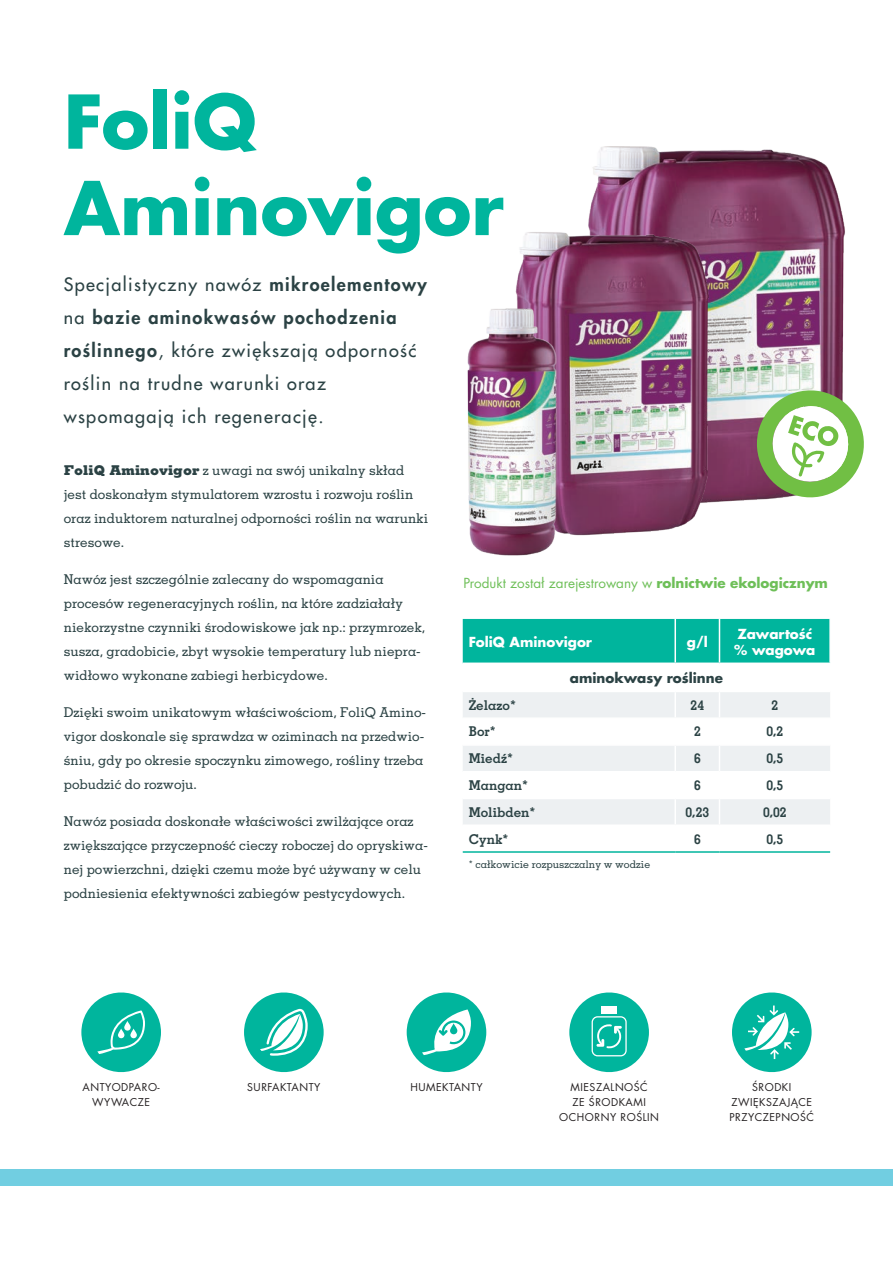
<style>
.page{position:relative;width:893px;height:1263px;background:#fff}
.page>*{position:absolute;margin:0;border:0;box-sizing:border-box;transform-origin:0 0}
.h1__spis{font:700 72px/86.4px "Futura LT Pro";color:#00b59d}
.t1{font:500 18px/33px "Futura LT Pro";letter-spacing:.075em;color:#2b4244}
.p1{font:500 13.5px/24px "Memphis LT Pro";color:#2b4244}
.t2{font:700 13.5px "Memphis LT Pro";color:#2b4244}
.t3{font:13.5px "Futura LT Pro";color:#6ebf58}
.t4{font:700 13.5px/16.2px "Futura LT Pro";color:#fff}
.t5{font:700 13.5px "Futura LT Pro";color:#2b4244}
.t6{font:10.5px/15px "Futura LT Pro";letter-spacing:.05em;color:#231f20;text-align:center}
.t7{font:500 10.5px "Memphis LT Pro";color:#2b4244}
.s1{font-weight:800}
.s2{font-weight:700}
</style>
<div class="page">
<div style="left:0;top:1170px;width:893px;height:16px;background:#71cee1"></div>
<img style="left:593px;top:146px;width:252px;height:473px">
<img style="left:520px;top:172px;width:235px;height:427px">
<img style="left:462px;top:261px;width:140px;height:366px">
<svg style="left:750px;top:384px;width:114px;height:120px"></svg>
<svg style="left:407px;top:992px;width:79px;height:81px"></svg>
<svg style="left:244px;top:992px;width:80px;height:81px"></svg>
<svg style="left:569px;top:992px;width:80px;height:81px"></svg>
<div style="left:592px;top:1016px;width:35px;height:40px;border:1px solid #fff;border-radius:5px"></div>
<div style="left:601px;top:1007px;width:16px;height:7px;background:#fff"></div>
<svg style="left:81px;top:992px;width:80px;height:81px"></svg>
<svg style="left:732px;top:992px;width:80px;height:81px"></svg>
<div style="left:463px;top:619px;width:366px;height:43px;background:#00b59d"></div>
<svg style="left:463px;top:692px;width:367px;height:132px;fill:#edf0f2"></svg>
<hr style="left:463px;top:717px;width:212px;height:2px;background:#fff">
<hr style="left:675px;top:717px;width:44px;height:2px;background:#fff">
<hr style="left:719px;top:717px;width:111px;height:2px;background:#fff">
<hr style="left:463px;top:744px;width:212px;height:2px;background:#fff">
<hr style="left:675px;top:744px;width:44px;height:2px;background:#fff">
<hr style="left:719px;top:744px;width:111px;height:2px;background:#fff">
<hr style="left:463px;top:771px;width:212px;height:1px;background:#fff">
<hr style="left:675px;top:771px;width:44px;height:1px;background:#fff">
<hr style="left:719px;top:771px;width:111px;height:1px;background:#fff">
<hr style="left:463px;top:798px;width:212px;height:1px;background:#fff">
<hr style="left:675px;top:798px;width:44px;height:1px;background:#fff">
<hr style="left:719px;top:798px;width:111px;height:1px;background:#fff">
<hr style="left:674px;top:619px;width:2px;height:43px;background:#fff">
<hr style="left:719px;top:619px;width:1px;height:43px;background:#fff">
<hr style="left:674px;top:692px;width:2px;height:25px;background:#fff">
<hr style="left:674px;top:719px;width:2px;height:25px;background:#fff">
<hr style="left:674px;top:746px;width:2px;height:25px;background:#fff">
<hr style="left:674px;top:772px;width:2px;height:26px;background:#fff">
<hr style="left:674px;top:799px;width:2px;height:25px;background:#fff">
<svg style="left:719px;top:692px;width:1px;height:132px"></svg>
<hr style="left:463px;top:851px;width:212px;height:2px;background:#00b59d">
<hr style="left:675px;top:851px;width:44px;height:2px;background:#00b59d">
<hr style="left:719px;top:851px;width:111px;height:2px;background:#00b59d">
<p class="h1__spis" style="left:64px;top:76px;width:442px">FoliQ<br>Aminovigor</p>
<p class="t1" style="left:64px;top:267px;width:365px">Specjalistyczny nawóz <span class="s1">mikroelementowy </span>na <span class="s1">bazie aminokwasów pochodzenia roślinnego</span>, które zwiększają odporność roślin na trudne warunki oraz wspomagają ich regenerację.</p>
<p class="p1" style="left:64px;top:459px;width:366px"><span class="s1">FoliQ Aminovigor</span> z uwagi na swój unikalny skład jest doskonałym stymulatorem wzrostu i rozwoju roślin oraz induktorem naturalnej odporności roślin na warunki stresowe.</p>
<p class="p1" style="left:64px;top:567px;width:363px">Nawóz jest szczególnie zalecany do wspomagania procesów regeneracyjnych roślin, na które zadziałały niekorzystne czynniki środowiskowe jak np.: przymrozek, susza, gradobicie, zbyt wysokie temperatury lub niepra&shy;widłowo wykonane zabiegi herbicydowe.</p>
<p class="p1" style="left:64px;top:700px;width:364px">Dzięki swoim unikatowym właściwościom, FoliQ Amino&shy;vigor doskonale się sprawdza w oziminach na przedwio&shy;śniu, gdy po okresie spoczynku zimowego, rośliny trzeba pobudzić do rozwoju.</p>
<p class="p1" style="left:64px;top:809px;width:366px">Nawóz posiada doskonałe właściwości zwilżające oraz zwiększające przyczepność cieczy roboczej do opryskiwa&shy;nej powierzchni, dzięki czemu może być używany w celu podniesienia efektywności zabiegów pestycydowych.</p>
<p class="t3" style="left:463px;top:574px;width:366px">Produkt został zarejestrowany w <span class="s2">rolnictwie ekologicznym</span></p>
<p class="t4" style="left:469px;top:633px;width:125px">FoliQ Aminovigor</p>
<p class="t4" style="left:687px;top:633px;width:23px">g/l</p>
<p class="t4" style="left:734px;top:625px;width:83px">Zawartość % wagowa</p>
<p class="t5" style="left:570px;top:667px;width:154px">aminokwasy roślinne</p>
<p class="t2" style="left:469px;top:696px;width:49px">Żelazo*</p>
<p class="t2" style="left:691px;top:696px;width:15px">24</p>
<p class="t2" style="left:771px;top:696px;width:8px">2</p>
<p class="t2" style="left:469px;top:723px;width:28px">Bor*</p>
<p class="t2" style="left:694px;top:723px;width:8px">2</p>
<p class="t2" style="left:766px;top:723px;width:18px">0,2</p>
<p class="t2" style="left:469px;top:750px;width:46px">Miedź*</p>
<p class="t2" style="left:694px;top:750px;width:8px">6</p>
<p class="t2" style="left:766px;top:750px;width:18px">0,5</p>
<p class="t2" style="left:469px;top:777px;width:61px">Mangan*</p>
<p class="t2" style="left:694px;top:777px;width:8px">6</p>
<p class="t2" style="left:766px;top:777px;width:18px">0,5</p>
<p class="t2" style="left:469px;top:803px;width:68px">Molibden*</p>
<p class="t2" style="left:686px;top:803px;width:25px">0,23</p>
<p class="t2" style="left:763px;top:803px;width:25px">0,02</p>
<p class="t2" style="left:469px;top:830px;width:41px">Cynk*</p>
<p class="t2" style="left:694px;top:830px;width:8px">6</p>
<p class="t2" style="left:766px;top:830px;width:18px">0,5</p>
<p class="t7" style="left:469px;top:858px;width:183px">* całkowicie rozpuszczalny w wodzie</p>
<p class="t6" style="left:83px;top:1079px;width:79px">ANTYODPARO-<br>WYWACZE</p>
<p class="t6" style="left:752px;top:1079px;width:41px">ŚRODKI</p>
<p class="t6" style="left:247px;top:1079px;width:75px">SURFAKTANTY</p>
<p class="t6" style="left:410px;top:1079px;width:74px">HUMEKTANTY</p>
<p class="t6" style="left:570px;top:1079px;width:79px">MIESZALNOŚĆ</p>
<p class="t6" style="left:572px;top:1094px;width:75px">ZE ŚRODKAMI</p>
<p class="t6" style="left:559px;top:1109px;width:101px">OCHORNY ROŚLIN</p>
<p class="t6" style="left:731px;top:1094px;width:82px">ZWIĘKSZAJĄCE</p>
<p class="t6" style="left:729px;top:1109px;width:86px">PRZYCZEPNOŚĆ</p>
</div>
